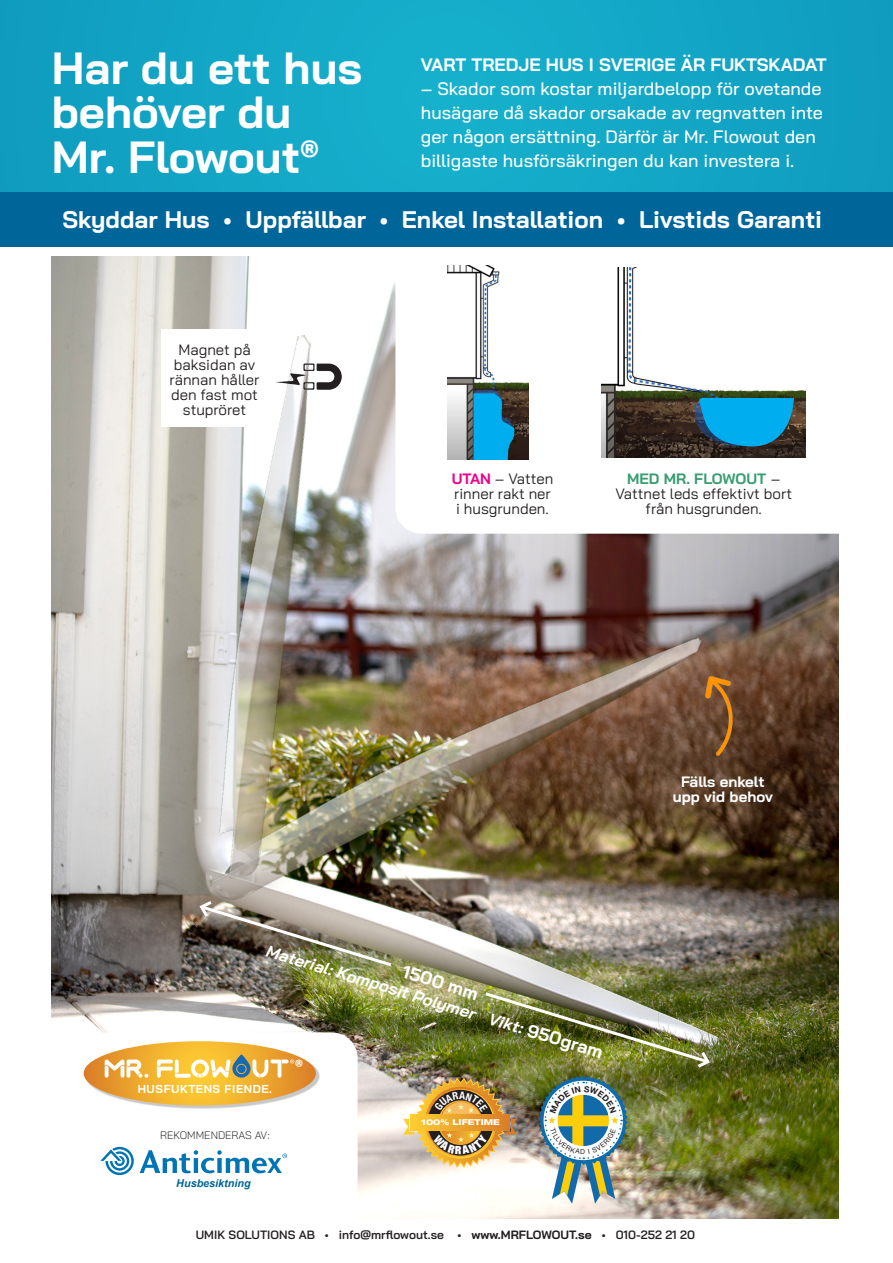
<style>
.page{position:relative;width:893px;height:1263px;background:#fff}
.page>*{position:absolute;margin:0;border:0;box-sizing:border-box;transform-origin:0 0}
.t1{font:700 45px "Bai Jamjuree";color:#fff}
.t2{font:700 24px "Bai Jamjuree";color:#fff}
.t3{font:500 18px/24px "Bai Jamjuree";color:#fff}
.t4{font:700 18px "Bai Jamjuree";color:#fff}
.t5{font:italic 700 16.5px "Bai Jamjuree";color:#fff}
.Mini_Text_10_10_CENT{font:15px/15px "Bai Jamjuree";color:#231f20;text-align:center}
.Mini_Text_10_10_CENT-2{font:700 15px "Bai Jamjuree";color:#fff}
.t6{font:600 12px "Bai Jamjuree";color:#231f20}
.t7{font:700 11.55px "Bai Jamjuree";letter-spacing:.05em;color:#fff}
.PUNCH_Big{font:700 10.95px "Bai Jamjuree";color:#fff}
.t8{font:300 10.8px "Bai Jamjuree";color:#231f20}
.t9{font:italic 700 10.8px "Arial";color:#069}
.t10{font:800 expanded 8.1px "Helvetica Neue LT Std";color:#fff}
.s1{font-weight:700;color:#ed028c}
.s2{font-weight:700;color:#389d71}
.s3{font-style:normal;font-size:18px}
.s4{font-weight:700}
</style>
<div class="page">
<img style="left:52px;top:257px;width:787px;height:961px">
<img style="left:706px;top:676px;width:26px;height:80px">
<img style="left:207px;top:534px;width:497px;height:478px">
<img style="left:128px;top:334px;width:280px;height:545px">
<img style="left:275px;top:357px;width:69px;height:37px">
<svg style="left:395px;top:257px;width:444px;height:277px"></svg>
<img style="left:602px;top:268px;width:204px;height:190px">
<img style="left:447px;top:266px;width:82px;height:194px">
<svg style="left:698px;top:398px;width:96px;height:51px;background:#0d8ec0"></svg>
<svg style="left:473px;top:393px;width:42px;height:67px;background:#0c92c4"></svg>
<div style="left:161px;top:329px;width:107px;height:98px;background:#fff"></div>
<div style="left:0;top:192px;width:893px;height:54px;background:#069"></div>
<div style="left:0;top:0;width:893px;height:192px;background:#13a6c6"></div>
<svg style="left:52px;top:1032px;width:306px;height:186px"></svg>
<svg style="left:140px;top:1150px;width:147px;height:23px"></svg>
<svg style="left:100px;top:1147px;width:34px;height:28px"></svg>
<div style="left:86px;top:1043px;width:233px;height:66px;background:#231f20;opacity:.25"></div>
<svg style="left:84px;top:1041px;width:232px;height:64px"></svg>
<img style="left:197px;top:898px;width:198px;height:70px">
<img style="left:482px;top:990px;width:230px;height:80px">
<img style="left:539px;top:1076px;width:89px;height:128px">
<img style="left:403px;top:1077px;width:114px;height:91px">
<p class="t1" style="left:52px;top:42px;width:312px">Har du ett hus</p>
<p class="t1" style="left:52px;top:86px;width:241px">behöver du</p>
<p class="t1" style="left:52px;top:131px;width:269px">Mr. Flowout<sup>®</sup></p>
<p class="t2" style="left:62px;top:206px;width:761px">Skyddar Hus • Uppfällbar • Enkel Installation • Livstids Garanti</p>
<p class="t4" style="left:421px;top:55px;width:407px">VART TREDJE HUS I SVERIGE ÄR FUKTSKADAT</p>
<p class="t3" style="left:421px;top:77px;width:404px">– Skador som kostar miljardbelopp för ovetande husägare då skador orsakade av regnvatten inte ger någon ersättning. Därför är Mr. Flowout den billigaste husförsäkringen du kan investera i.</p>
<p class="Mini_Text_10_10_CENT" style="left:170px;top:342px;width:91px">Magnet på baksidan av rännan håller den fast mot stupröret</p>
<p class="Mini_Text_10_10_CENT" style="left:452px;top:471px;width:103px;text-align:left"><span class="s1">UTAN</span> – Vatten rinner rakt ner i husgrunden.</p>
<p class="Mini_Text_10_10_CENT" style="left:615px;top:471px;width:178px"><span class="s2">MED MR. FLOWOUT</span> –<br>Vattnet leds effektivt bort från husgrunden.</p>
<p class="t5" style="left:270px;top:941px;width:352px;rotate:17deg">Material: Komposit Polymer Vikt: <span class="s3">950gram</span></p>
<p class="t4" style="left:406px;top:961px;width:80px;rotate:17deg">1500 mm</p>
<p class="PUNCH_Big" style="left:295px;top:1057px;width:9px">®</p>
<p class="t7" style="left:138px;top:1082px;width:136px">HUSFUKTENS FIENDE.</p>
<p class="t8" style="left:160px;top:1126px;width:111px">REKOMMENDERAS AV:</p>
<p class="t9" style="left:176px;top:1176px;width:76px">Husbesiktning</p>
<p class="t10" style="left:421px;top:1117px;width:80px">100% LIFETIME</p>
<p class="Mini_Text_10_10_CENT-2" style="left:681px;top:772px;width:85px">Fälls enkelt</p>
<p class="Mini_Text_10_10_CENT-2" style="left:673px;top:787px;width:102px">upp vid behov</p>
<p class="t6" style="left:196px;top:1228px;width:501px">UMIK SOLUTIONS AB • info@mrflowout.se • <span class="s4">www.MRFLOWOUT.se</span> • 010-252 21 20</p>
</div>
